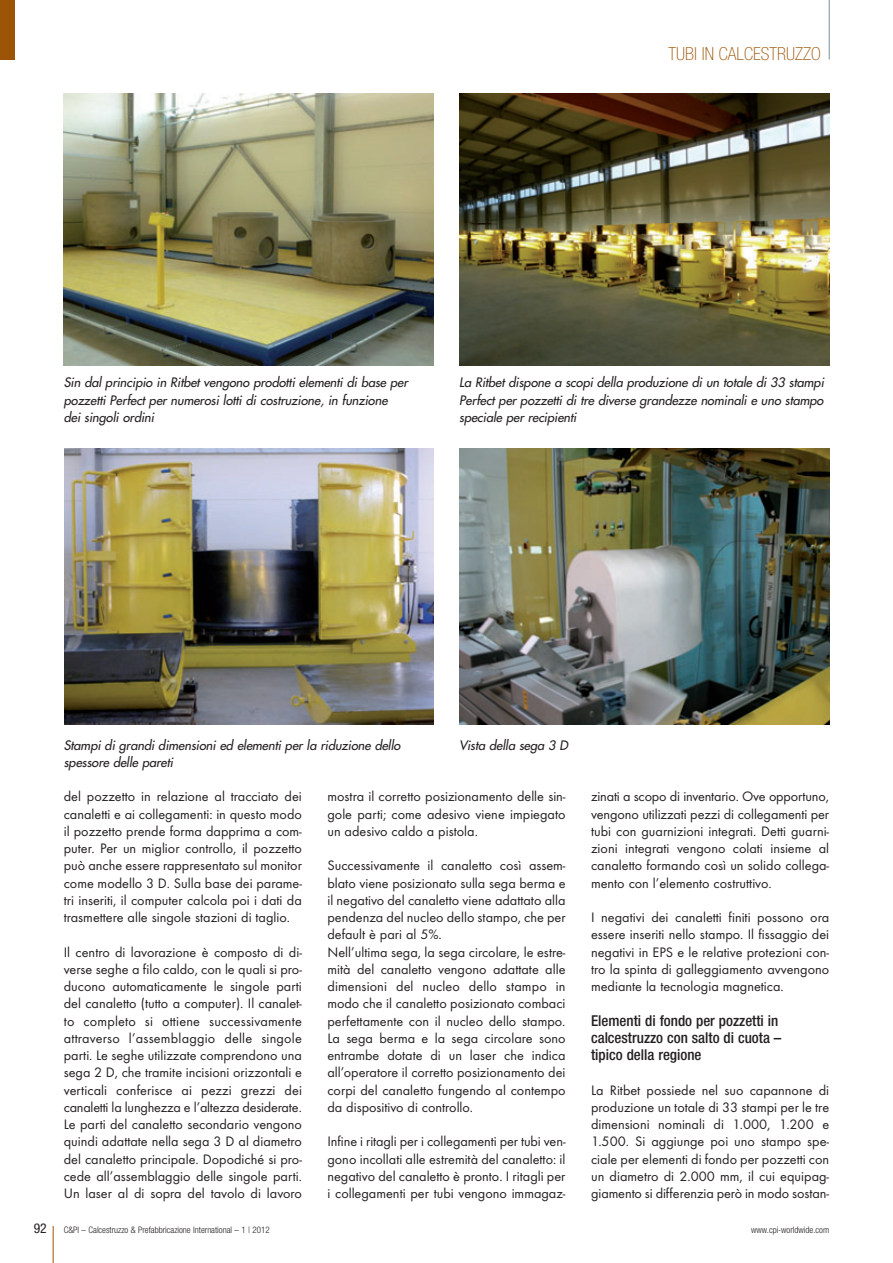
<style>
.page{position:relative;width:893px;height:1263px;background:#fff}
.page>*{position:absolute;margin:0;border:0;box-sizing:border-box;transform-origin:0 0}
.t1{font:100 condensed 18px "Helvetica Neue";color:#9c5506}
.t2{font:500 condensed 15px/17.2px "Helvetica Neue";color:#231f20}
.t3{font:14.25px/17.2px "Futura T";color:#231f20;text-align:justify}
.t4{font:condensed 13.5px "Helvetica Neue";color:#231f20}
.t5{font:italic 12.75px/17.2px "Futura";letter-spacing:-.005em;color:#231f20}
.t6{font:300 condensed 9px "Helvetica Neue";color:#231f20}
</style>
<div class="page">
<hr style="left:53px;top:1226px;width:1px;height:37px;background:#9c5506">
<hr style="left:829px;top:0;width:1px;height:60px;background:#73909f">
<div style="left:0;top:0;width:15px;height:60px;background:#9c5506"></div>
<img style="left:64px;top:94px;width:370px;height:271px">
<img style="left:459px;top:94px;width:370px;height:271px">
<img style="left:65px;top:449px;width:369px;height:276px">
<img style="left:459px;top:449px;width:370px;height:276px">
<p class="t1" style="left:668px;top:47px;width:154px">TUBI IN CALCESTRUZZO</p>
<p class="t5" style="left:64px;top:375px;width:348px">Sin dal principio in Ritbet vengono prodotti elementi di base per pozzetti Perfect per numerosi lotti di costruzione, in funzione dei singoli ordini</p>
<p class="t5" style="left:459px;top:375px;width:368px;text-align:justify">La Ritbet dispone a scopi della produzione di un totale di 33 stampi Perfect per pozzetti di tre diverse grandezze nominali e uno stampo speciale per recipienti</p>
<p class="t5" style="left:64px;top:737px;width:340px">Stampi di grandi dimensioni ed elementi per la riduzione dello spessore delle pareti</p>
<p class="t5" style="left:459px;top:737px;width:113px">Vista della sega 3 D</p>
<p class="t3" style="left:64px;top:789px;width:240px">del pozzetto in relazione al tracciato dei canaletti e ai collegamenti: in questo modo il pozzetto prende forma dapprima a com&shy;puter. Per un miglior controllo, il pozzetto può anche essere rappresentato sul monitor come modello 3 D. Sulla base dei parame&shy;tri inseriti, il computer calcola poi i dati da trasmettere alle singole stazioni di taglio.</p>
<p class="t3" style="left:64px;top:944px;width:240px">Il centro di lavorazione è composto di di - verse seghe a filo caldo, con le quali si pro&shy;ducono automaticamente le singole parti del canaletto (tutto a computer). Il canalet&shy;to completo si ottiene successivamente attraverso l’assemblaggio delle singole parti. Le seghe utilizzate comprendono una sega 2 D, che tramite incisioni orizzontali e verticali conferisce ai pezzi grezzi dei canaletti la lunghezza e l’altezza desiderate.<br>Le parti del canaletto secondario vengono quindi adattate nella sega 3 D al diametro del canaletto principale. Dopodiché si pro&shy;cede all’assemblaggio delle singole parti.<br>Un laser al di sopra del tavolo di lavoro</p>
<p class="t3" style="left:327px;top:789px;width:240px">mostra il corretto posizionamento delle sin&shy;gole parti; come adesivo viene impiegato un adesivo caldo a pistola.</p>
<p class="t3" style="left:327px;top:858px;width:240px;text-align:left">Successivamente il canaletto così assem&shy;blato viene posizionato sulla sega berma e il negativo del canaletto viene adattato alla pendenza del nucleo dello stampo, che per default è pari al 5%.<br>Nell’ultima sega, la sega circolare, le estre&shy;mità del canaletto vengono adattate alle dimensioni del nucleo dello stampo in modo che il canaletto posizionato combaci perfettamente con il nucleo dello stampo.<br>La sega berma e la sega circolare sono entrambe dotate di un laser che indica all’operatore il corretto posizionamento dei corpi del canaletto fungendo al contempo da dispositivo di controllo.</p>
<p class="t3" style="left:327px;top:1134px;width:240px">Infine i ritagli per i collegamenti per tubi ven&shy;gono incollati alle estremità del canaletto: il negativo del canaletto è pronto. I ritagli per i collegamenti per tubi vengono immagaz-</p>
<p class="t3" style="left:591px;top:789px;width:240px">zinati a scopo di inventario. Ove opportuno, vengono utilizzati pezzi di collegamenti per tubi con guarnizioni integrati. Detti guarni&shy;zioni integrati vengono colati insieme al canaletto formando così un solido collega&shy;mento con l’elemento costruttivo.</p>
<p class="t3" style="left:591px;top:910px;width:240px">I negativi dei canaletti finiti possono ora essere inseriti nello stampo. Il fissaggio dei negativi in EPS e le relative protezioni con&shy;tro la spinta di galleggiamento avvengono mediante la tecnologia magnetica.</p>
<p class="t2" style="left:591px;top:1013px;width:192px">Elementi di fondo per pozzetti in calcestruzzo con salto di cuota – tipico della regione</p>
<p class="t3" style="left:591px;top:1082px;width:240px">La Ritbet possiede nel suo capannone di produzione un totale di 33 stampi per le tre dimensioni nominali di 1.000, 1.200 e 1.500. Si aggiunge poi uno stampo spe&shy;ciale per elementi di fondo per pozzetti con un diametro di 2.000 mm, il cui equipag&shy;giamento si differenzia però in modo sos tan-</p>
<p class="t4" style="left:34px;top:1223px;width:14px">92</p>
<p class="t6" style="left:64px;top:1226px;width:208px">C&amp;PI – Calcestruzzo &amp; Prefabbricazione International – 1 | 2012</p>
<p class="t6" style="left:751px;top:1226px;width:79px">www.cpi-worldwide.com</p>
</div>
